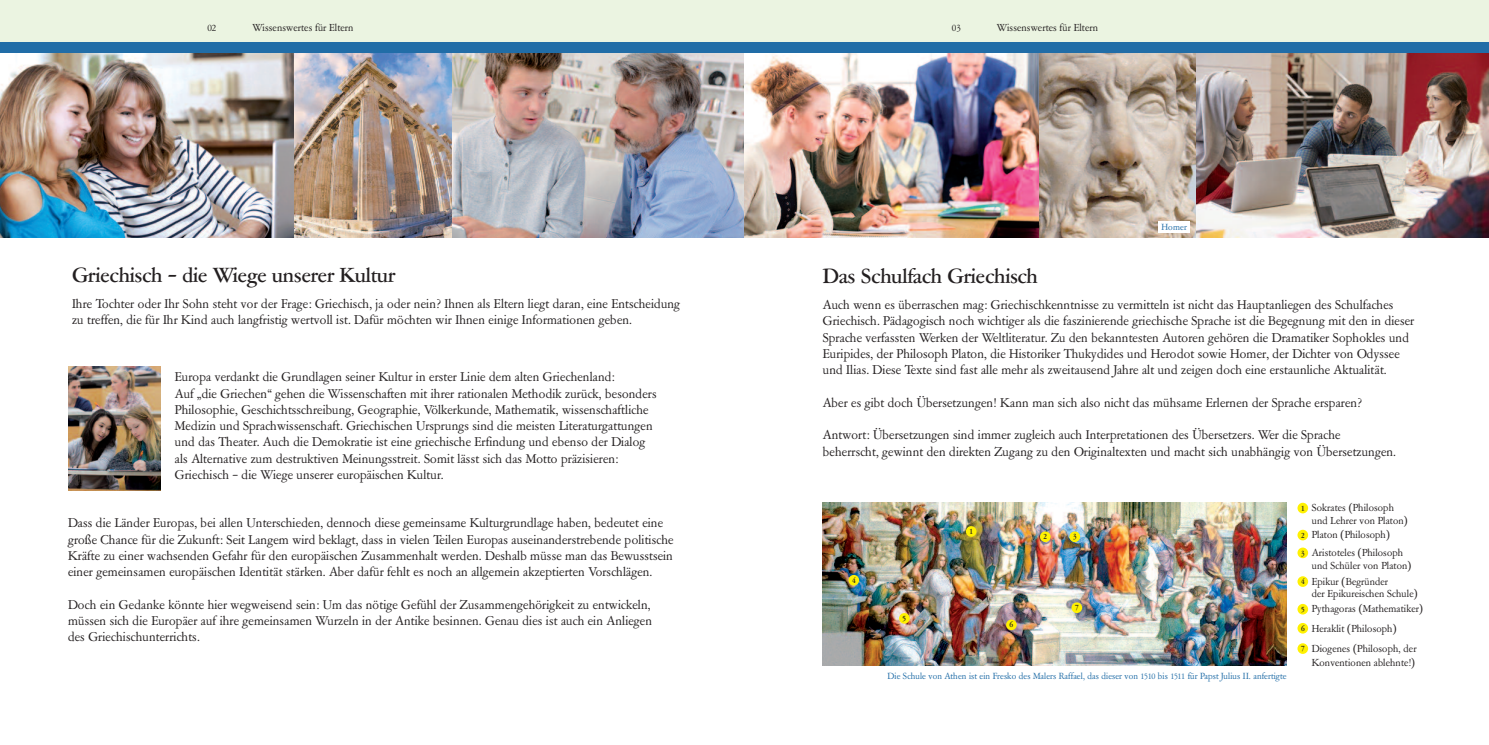
<style>
.page{position:relative;width:1489px;height:745px;background:#fff}
.page>*{position:absolute;margin:0;border:0;box-sizing:border-box;transform-origin:0 0}
.t1{font:500 20px "Garamont Amsterdam BQ";color:#231f20}
.t2{font:12.5px/16.2px "Garamont Amsterdam BQ";color:#231f20}
.t3{font:10px/12.5px "Garamont Amsterdam BQ";color:#231f20}
.t4{font:8.75px "Garamont Amsterdam BQ";color:#216da7}
.t5{font:500 8.12px "Garamont Amsterdam BQ";color:#231f20}
.s1{font-weight:500;font-size:8.12px}
</style>
<div class="page">
<div style="left:0;top:0;width:1488px;height:43px;background:#ebf4e1"></div>
<div style="left:0;top:43px;width:1488px;height:10px;background:#216da7"></div>
<img style="left:0;top:53px;width:294px;height:184px">
<img style="left:451px;top:53px;width:293px;height:184px">
<img style="left:294px;top:53px;width:157px;height:184px">
<img style="left:68px;top:366px;width:93px;height:124px">
<img style="left:744px;top:53px;width:295px;height:184px">
<img style="left:1195px;top:53px;width:293px;height:184px">
<svg style="left:1039px;top:53px;width:156px;height:184px;background:#b5a597"></svg>
<img style="left:822px;top:502px;width:464px;height:163px">
<div style="left:965px;top:526px;width:11px;height:10px;background:#fff101;border-radius:50%"></div>
<div style="left:1297px;top:502px;width:10px;height:11px;background:#fff101;border-radius:50%"></div>
<div style="left:1297px;top:529px;width:10px;height:11px;background:#fff101;border-radius:50%"></div>
<div style="left:1297px;top:547px;width:10px;height:11px;background:#fff101;border-radius:50%"></div>
<div style="left:1297px;top:576px;width:10px;height:10px;background:#fff101;border-radius:50%"></div>
<div style="left:1297px;top:603px;width:10px;height:11px;background:#fff101;border-radius:50%"></div>
<div style="left:1297px;top:622px;width:10px;height:11px;background:#fff101;border-radius:50%"></div>
<div style="left:1297px;top:643px;width:10px;height:10px;background:#fff101;border-radius:50%"></div>
<div style="left:1006px;top:619px;width:10px;height:10px;background:#fff101;border-radius:50%"></div>
<div style="left:1071px;top:602px;width:11px;height:10px;background:#fff101;border-radius:50%"></div>
<div style="left:1039px;top:531px;width:11px;height:10px;background:#fff101;border-radius:50%"></div>
<div style="left:1069px;top:531px;width:11px;height:10px;background:#fff101;border-radius:50%"></div>
<div style="left:848px;top:574px;width:11px;height:11px;background:#fff101;border-radius:50%"></div>
<div style="left:899px;top:612px;width:10px;height:11px;background:#fff101;border-radius:50%"></div>
<div style="left:1158px;top:221px;width:31px;height:12px;background:#fff"></div>
<p class="t3" style="left:207px;top:21px;width:11px">02</p>
<p class="t3" style="left:252px;top:21px;width:103px">Wissenswertes für Eltern</p>
<p class="t3" style="left:951px;top:21px;width:11px">03</p>
<p class="t3" style="left:996px;top:21px;width:103px">Wissenswertes für Eltern</p>
<p class="t4" style="left:1161px;top:222px;width:27px">Homer</p>
<h1 class="t1" style="left:72px;top:264px;width:324px">Griechisch – die Wiege unserer Kultur</h1>
<p class="t2" style="left:72px;top:296px;width:609px">Ihre Tochter oder Ihr Sohn steht vor der Frage: Griechisch, ja oder nein? Ihnen als Eltern liegt daran, eine Entscheidung zu treffen, die für Ihr Kind auch langfristig wertvoll ist. Dafür möchten wir Ihnen einige Informationen geben.</p>
<p class="t2" style="left:175px;top:369px;width:483px">Europa verdankt die Grundlagen seiner Kultur in erster Linie dem alten Griechenland:<br>Auf „die Griechen“ gehen die Wissenschaften mit ihrer rationalen Methodik zurück, besonders Philosophie, Geschichtsschreibung, Geographie, Völkerkunde, Mathematik, wissenschaftliche Medizin und Sprachwissenschaft. Griechischen Ursprungs sind die meisten Literaturgattungen und das Theater. Auch die Demokratie ist eine griechische Erfindung und ebenso der Dialog als Alternative zum destruktiven Meinungsstreit. Somit lässt sich das Motto präzisieren:<br>Griechisch – die Wiege unserer europäischen Kultur.</p>
<p class="t2" style="left:68px;top:515px;width:607px">Dass die Länder Europas, bei allen Unterschieden, dennoch diese gemeinsame Kulturgrundlage haben, bedeutet eine große Chance für die Zukunft: Seit Langem wird beklagt, dass in vielen Teilen Europas auseinanderstrebende politische Kräfte zu einer wachsenden Gefahr für den europäischen Zusammenhalt werden. Deshalb müsse man das Bewusstsein einer gemeinsamen europäischen Identität stärken. Aber dafür fehlt es noch an allgemein akzeptierten Vorschlägen.</p>
<p class="t2" style="left:68px;top:596px;width:585px">Doch ein Gedanke könnte hier wegweisend sein: Um das nötige Gefühl der Zusammengehörigkeit zu entwickeln, müssen sich die Europäer auf ihre gemeinsamen Wurzeln in der Antike besinnen. Genau dies ist auch ein Anliegen des Griechischunterrichts.</p>
<h1 class="t1" style="left:822px;top:265px;width:216px">Das Schulfach Griechisch</h1>
<p class="t2" style="left:822px;top:297px;width:593px">Auch wenn es überraschen mag: Griechischkenntnisse zu vermitteln ist nicht das Hauptanliegen des Schulfaches Griechisch. Pädagogisch noch wichtiger als die faszinierende griechische Sprache ist die Begegnung mit den in dieser Sprache verfassten Werken der Weltliteratur. Zu den bekanntesten Autoren gehören die Dramatiker Sophokles und Euripides, der Philosoph Platon, die Historiker Thukydides und Herodot sowie Homer, der Dichter von Odyssee und Ilias. Diese Texte sind fast alle mehr als zweitausend Jahre alt und zeigen doch eine erstaunliche Aktualität.</p>
<p class="t2" style="left:822px;top:394px;width:541px">Aber es gibt doch Übersetzungen! Kann man sich also nicht das mühsame Erlernen der Sprache ersparen?</p>
<p class="t2" style="left:822px;top:427px;width:575px">Antwort: Übersetzungen sind immer zugleich auch Interpretationen des Übersetzers. Wer die Sprache beherrscht, gewinnt den direkten Zugang zu den Originaltexten und macht sich unabhängig von Übersetzungen.</p>
<p class="t5" style="left:852px;top:575px;width:5px">4</p>
<p class="t5" style="left:902px;top:613px;width:5px">5</p>
<p class="t5" style="left:969px;top:526px;width:5px">1</p>
<p class="t5" style="left:1009px;top:619px;width:5px">6</p>
<p class="t5" style="left:1043px;top:532px;width:5px">2</p>
<p class="t5" style="left:1072px;top:532px;width:5px">3</p>
<p class="t5" style="left:1075px;top:602px;width:5px">7</p>
<p class="t4" style="left:887px;top:670px;width:400px">Die Schule von Athen ist ein Fresko des Malers Raffael, das dieser von 1510 bis 1511 für Papst Julius II. anfertigte</p>
<p class="t3" style="left:1311px;top:501px;width:97px">Sokrates (Philosoph und Lehrer von Platon)</p>
<p class="t5" style="left:1300px;top:503px;width:5px">1</p>
<p class="t3" style="left:1311px;top:526px;width:93px;line-height:17.8px;text-indent:-11px"><span class="s1">2</span> Platon (Philosoph)<br>Aristoteles (Philosoph</p>
<p class="t3" style="left:1311px;top:559px;width:101px">und Schüler von Platon)</p>
<p class="t5" style="left:1300px;top:548px;width:5px">3</p>
<p class="t3" style="left:1311px;top:575px;width:107px">Epikur (Begründer<br>der Epikureischen Schule)</p>
<p class="t5" style="left:1300px;top:576px;width:5px">4</p>
<p class="t3" style="left:1300px;top:599px;width:123px;line-height:19px"><span class="s1">5</span> Pythagoras (Mathematiker)<br><span class="s1">6</span> Heraklit (Philosoph)</p>
<p class="t3" style="left:1311px;top:641px;width:106px;line-height:13.8px">Diogenes (Philosoph, der<br>Konventionen ablehnte!)</p>
<p class="t5" style="left:1300px;top:643px;width:5px">7</p>
</div>
